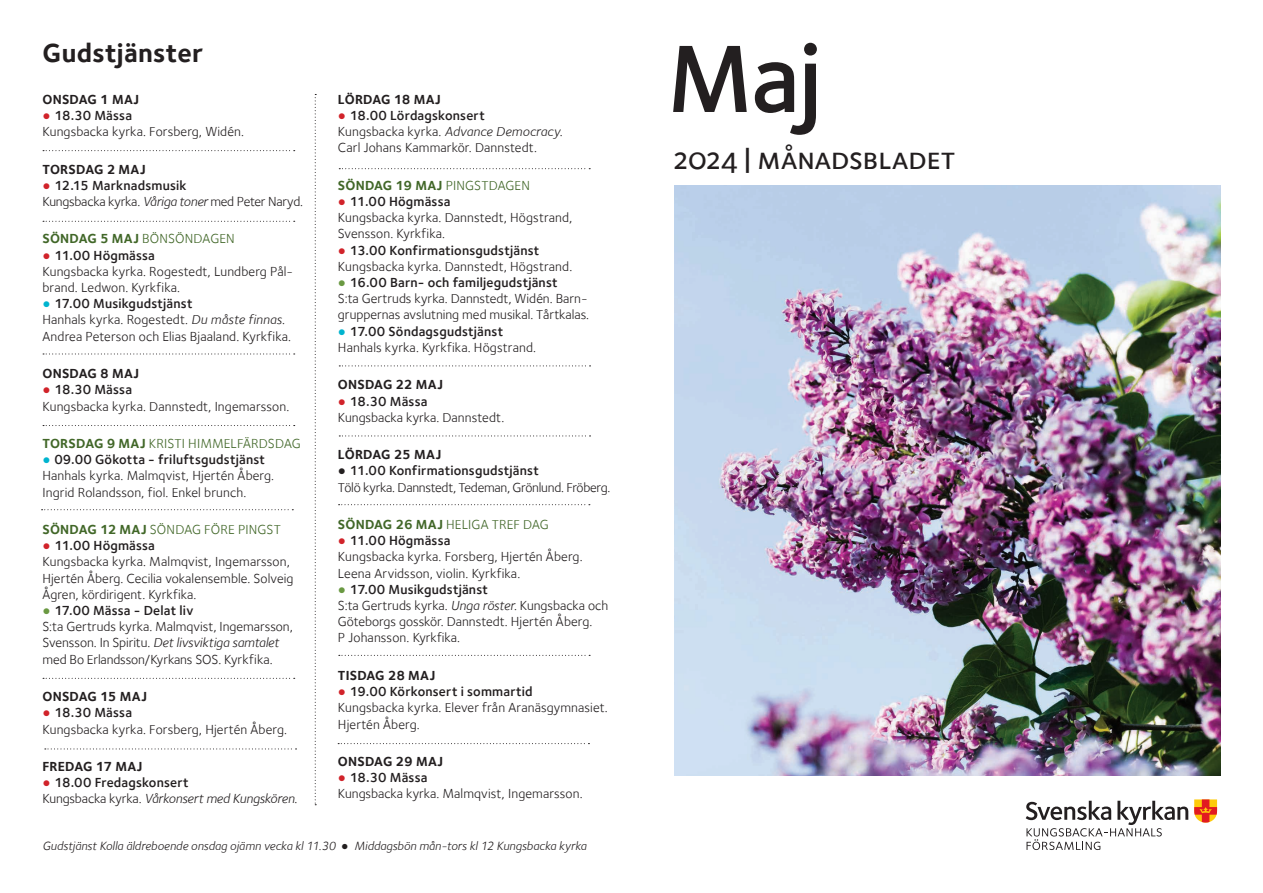
<style>
.page{position:relative;width:1263px;height:893px;background:#fff}
.page>*{position:absolute;margin:0;border:0;box-sizing:border-box;transform-origin:0 0}
.t1{font:600 99px "Foundry Sterling";color:#231f20}
.t2{font:31.5px "Foundry Sterling Medium Expert";color:#231f20}
.t3{font:700 26.85px "Foundry Sterling";letter-spacing:.01em;color:#231f20}
.t4{font:13.5px/16.2px "Foundry Sterling";letter-spacing:.005em;color:#231f20}
.t5{font:13.5px/16.2px "Foundry Sterling";letter-spacing:-.02em;color:#231f20}
.t6{font:700 13.5px "Foundry Sterling";letter-spacing:.015em;color:#231f20}
.t7{font:13.5px "Foundry Sterling";letter-spacing:.01em;color:#416728}
.t8{font:italic 13.5px/16.2px "Foundry Sterling";letter-spacing:-.02em;color:#231f20}
.t9{font:700 13.5px "Foundry Sterling";letter-spacing:.01em;color:#416728}
.t10{font:italic 12.3px "Foundry Sterling";color:#231f20}
.s1{font-family:"Arial";color:#d1232a}
.s2{font-weight:600}
.s3{font-style:italic}
.s4{font-weight:700}
.s5{font-family:"Arial";color:#00b4cf}
.s6{font-family:"Arial";color:#6a9942}
.s7{font-family:"Arial";font-style:normal;color:#d1232a}
.s8{font-weight:600;font-style:normal}
.s9{font-style:normal}
.s10{font-weight:400}
.s11{font-family:"Arial"}
.s12{font-family:"Arial";font-style:normal}
</style>
<div class="page">
<img style="left:674px;top:185px;width:546px;height:591px">
<svg style="left:1194px;top:799px;width:23px;height:23px"></svg>
<svg style="left:1026px;top:801px;width:162px;height:49px"></svg>
<svg style="left:43px;top:425px;width:252px;height:1px"></svg>
<svg style="left:43px;top:353px;width:252px;height:1px"></svg>
<svg style="left:45px;top:748px;width:252px;height:1px"></svg>
<svg style="left:315px;top:94px;width:1px;height:711px"></svg>
<svg style="left:339px;top:655px;width:251px;height:1px"></svg>
<svg style="left:43px;top:678px;width:252px;height:1px"></svg>
<svg style="left:43px;top:150px;width:252px;height:1px"></svg>
<svg style="left:43px;top:221px;width:252px;height:1px"></svg>
<svg style="left:339px;top:168px;width:251px;height:1px"></svg>
<svg style="left:339px;top:365px;width:251px;height:1px"></svg>
<svg style="left:339px;top:435px;width:251px;height:1px"></svg>
<svg style="left:338px;top:743px;width:251px;height:1px"></svg>
<svg style="left:339px;top:504px;width:251px;height:1px"></svg>
<svg style="left:42px;top:509px;width:251px;height:1px"></svg>
<h3 class="t3" style="left:43px;top:37px;width:162px">Gudstjänster</h3>
<p class="t6" style="left:43px;top:91px;width:98px">ONSDAG 1 MAJ</p>
<p class="t4" style="left:43px;top:107px;width:203px"><span class="s1">●</span> <span class="s2">18.30 Mässa<br></span>Kungsbacka kyrka. Forsberg, Widén.</p>
<p class="t6" style="left:43px;top:161px;width:105px">TORSDAG 2 MAJ</p>
<p class="t5" style="left:43px;top:177px;width:262px"><span class="s1">●</span> <span class="s2">12.15 Marknadsmusik<br></span>Kungsbacka kyrka. <span class="s3">Våriga toner</span> med Peter Naryd.</p>
<p class="t7" style="left:43px;top:231px;width:194px"><span class="s4">SÖNDAG 5 MAJ</span> BÖNSÖNDAGEN</p>
<p class="t4" style="left:43px;top:247px;width:252px"><span class="s1">●</span> <span class="s2">11.00 Högmässa<br></span>Kungsbacka kyrka. Rogestedt, Lundberg Pål&shy;brand. Ledwon. Kyrkfika.</p>
<p class="t4" style="left:43px;top:296px;width:250px"><span class="s5">●</span> <span class="s2">17.00 Musikgudstjänst<br></span>Hanhals kyrka. Rogestedt. <span class="s3">Du måste finnas</span>.<br>Andrea Peterson och Elias Bjaaland. Kyrkfika.</p>
<p class="t6" style="left:43px;top:366px;width:98px">ONSDAG 8 MAJ</p>
<p class="t4" style="left:43px;top:382px;width:248px"><span class="s1">●</span> <span class="s2">18.30 Mässa<br></span>Kungsbacka kyrka. Dannstedt, Ingemarsson.</p>
<p class="t7" style="left:43px;top:436px;width:260px"><span class="s4">TORSDAG 9 MAJ</span> KRISTI HIMMELFÄRDSDAG</p>
<p class="t4" style="left:43px;top:451px;width:233px"><span class="s5">●</span> <span class="s2">09.00 Gökotta - friluftsgudstjänst<br></span>Hanhals kyrka. Malmqvist, Hjertén Åberg.<br>Ingrid Rolandsson, fiol. Enkel brunch.</p>
<p class="t7" style="left:43px;top:522px;width:240px"><span class="s4">SÖNDAG 12 MAJ</span> SÖNDAG FÖRE PINGST</p>
<p class="t4" style="left:43px;top:537px;width:252px"><span class="s1">●</span> <span class="s2">11.00 Högmässa<br></span>Kungsbacka kyrka. Malmqvist, Ingemarsson, Hjertén Åberg. Cecilia vokalensemble. Solveig Ågren, kördirigent. Kyrkfika.</p>
<p class="t4" style="left:43px;top:602px;width:252px"><span class="s6">●</span> <span class="s2">17.00 Mässa - Delat liv<br></span>S:ta Gertruds kyrka. Malmqvist, Ingemarsson, Svensson. In Spiritu. <span class="s3">Det livsviktiga samtalet </span>med Bo Erlandsson/Kyrkans SOS. Kyrkfika.</p>
<p class="t6" style="left:43px;top:688px;width:106px">ONSDAG 15 MAJ</p>
<p class="t4" style="left:43px;top:705px;width:246px"><span class="s1">●</span> <span class="s2">18.30 Mässa<br></span>Kungsbacka kyrka. Forsberg, Hjertén Åberg.</p>
<p class="t6" style="left:43px;top:758px;width:101px">FREDAG 17 MAJ</p>
<p class="t8" style="left:43px;top:774px;width:256px"><span class="s7">●</span> <span class="s8">18.00 Fredagskonsert<br></span><span class="s9">Kungsbacka kyrka.</span> Vårkonsert med Kungskören.</p>
<p class="t6" style="left:338px;top:91px;width:104px">LÖRDAG 18 MAJ</p>
<p class="t4" style="left:338px;top:107px;width:226px"><span class="s1">●</span> <span class="s2">18.00 Lördagskonsert<br></span>Kungsbacka kyrka. <span class="s3">Advance Democracy.<br></span>Carl Johans Kammarkör. Dannstedt.</p>
<p class="t9" style="left:338px;top:177px;width:193px">SÖNDAG 19 MAJ <span class="s10">PINGSTDAGEN</span></p>
<p class="t4" style="left:338px;top:193px;width:236px"><span class="s1">●</span> <span class="s2">11.00 Högmässa<br></span>Kungsbacka kyrka. Dannstedt, Högstrand,<br>Svensson. Kyrkfika.</p>
<p class="t4" style="left:338px;top:242px;width:236px"><span class="s1">●</span> <span class="s2">13.00 Konfirmationsgudstjänst<br></span>Kungsbacka kyrka. Dannstedt, Högstrand.</p>
<p class="t4" style="left:338px;top:274px;width:253px"><span class="s6">●</span> <span class="s2">16.00 Barn- och familjegudstjänst<br></span>S:ta Gertruds kyrka. Dannstedt, Widén. Barn&shy;gruppernas avslutning med musikal. Tårtkalas.</p>
<p class="t4" style="left:338px;top:323px;width:200px"><span class="s5">●</span> <span class="s2">17.00 Söndagsgudstjänst<br></span>Hanhals kyrka. Kyrkfika. Högstrand.</p>
<p class="t6" style="left:338px;top:377px;width:106px">ONSDAG 22 MAJ</p>
<p class="t4" style="left:338px;top:393px;width:168px"><span class="s1">●</span> <span class="s2">18.30 Mässa<br></span>Kungsbacka kyrka. Dannstedt.</p>
<p class="t6" style="left:338px;top:447px;width:105px">LÖRDAG 25 MAJ</p>
<p class="t5" style="left:338px;top:463px;width:274px"><span class="s11">●</span> <span class="s2">11.00 Konfirmationsgudstjänst<br></span>Tölö kyrka. Dannstedt, Tedeman, Grönlund. Fröberg.</p>
<p class="t7" style="left:338px;top:517px;width:212px"><span class="s4">SÖNDAG 26 MAJ</span> HELIGA TREF DAG</p>
<p class="t4" style="left:338px;top:532px;width:246px"><span class="s1">●</span> <span class="s2">11.00 Högmässa<br></span>Kungsbacka kyrka. Forsberg, Hjertén Åberg.<br>Leena Arvidsson, violin. Kyrkfika.</p>
<p class="t4" style="left:338px;top:581px;width:272px"><span class="s6">●</span> <span class="s2">17.00 Musikgudstjänst<br></span>S:ta Gertruds kyrka. <span class="s3">Unga röster.</span> Kungsbacka och Göteborgs gosskör. Dannstedt. Hjertén Åberg.<br>P Johansson. Kyrkfika.</p>
<p class="t6" style="left:338px;top:667px;width:99px">TISDAG 28 MAJ</p>
<p class="t4" style="left:338px;top:683px;width:271px"><span class="s1">●</span> <span class="s2">19.00 Körkonsert i sommartid<br></span>Kungsbacka kyrka. Elever från Aranäsgymnasiet.<br>Hjertén Åberg.</p>
<p class="t6" style="left:338px;top:753px;width:107px">ONSDAG 29 MAJ</p>
<p class="t4" style="left:338px;top:769px;width:246px"><span class="s1">●</span> <span class="s2">18.30 Mässa<br></span>Kungsbacka kyrka. Malmqvist, Ingemarsson.</p>
<p class="t10" style="left:43px;top:838px;width:545px">Gudstjänst Kolla äldreboende onsdag ojämn vecka kl 11.30 <span class="s12">●</span> Middagsbön mån-tors kl 12 Kungsbacka kyrka</p>
<h1 class="t1" style="left:667px;top:20px;width:157px">Maj</h1>
<h2 class="t2" style="left:674px;top:140px;width:283px">2024 | månadsbladet</h2>
</div>
